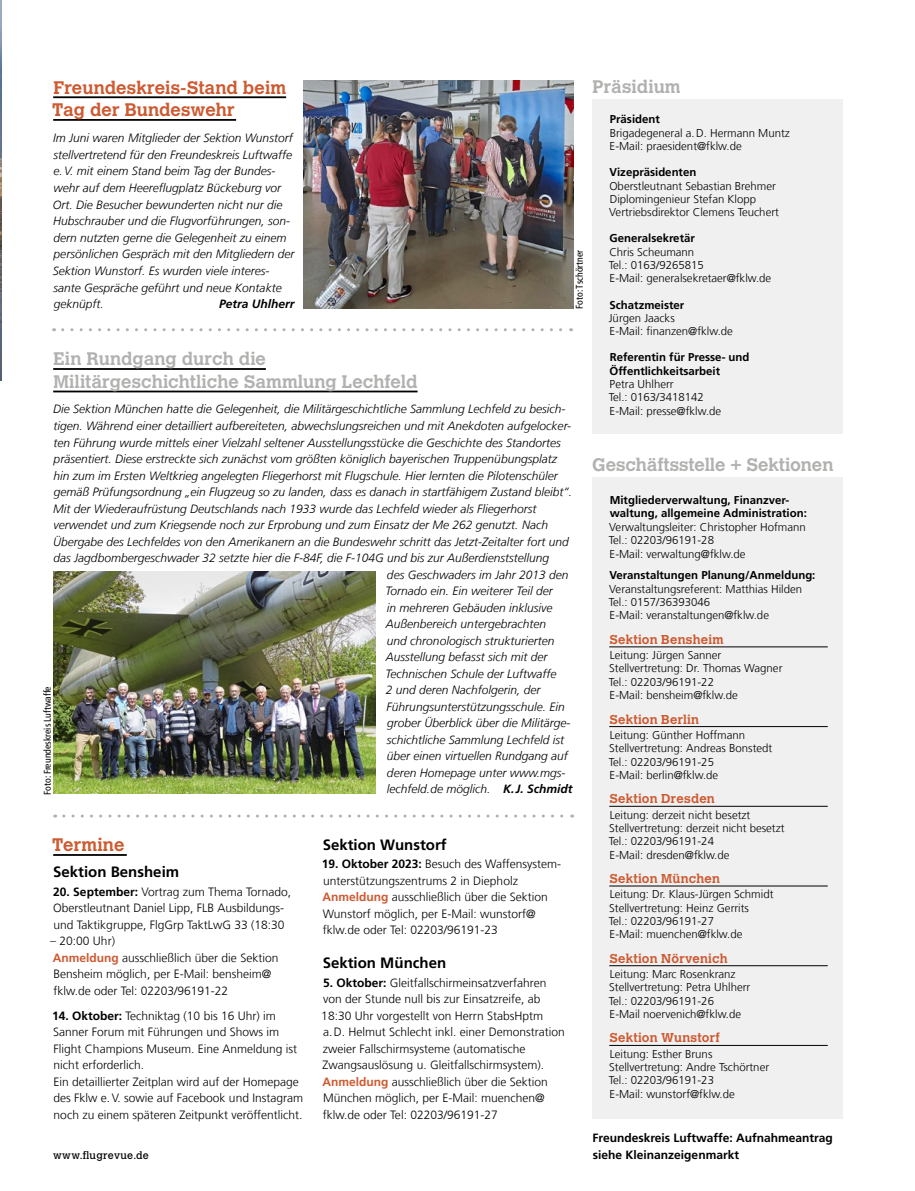
<style>
.page{position:relative;width:915px;height:1191px;background:#fff}
.page>*{position:absolute;margin:0;border:0;box-sizing:border-box;transform-origin:0 0}
.t1{font:700 18px/22.5px "Calvert MT Std";color:#b1b1b0}
.t2{font:700 18px/22.6px "Calvert MT Std";color:#cd5a31}
.t3{font:700 15px "Frutiger LT Com";color:#000}
.t4{font:700 12.75px "Calvert MT Std";letter-spacing:.015em;color:#cd5a31}
.t5{font:italic 300 12px/16.6px "Frutiger LT Com";color:#000}
.t6{font:300 12px/16.5px "Frutiger LT Com";color:#000}
.t7{font:700 12px/16.5px "Frutiger LT Com";color:#000}
.t8{font:italic 700 12px "Frutiger LT Com";color:#000}
.t9{font:300 11.4px/13.4px "Frutiger LT Com";color:#000}
.t10{font:700 11.4px/13.4px "Frutiger LT Com";color:#000}
.t11{font:10.5px "Calvert MT Std";letter-spacing:.02em;color:#000}
.t12{font:condensed 9.75px "Frutiger LT Com";color:#000}
.s1{font-weight:700}
.s2{font-weight:700;color:#cd5a31}
</style>
<div class="page">
<img style="left:0;top:0;width:1px;height:380px">
<img style="left:303px;top:81px;width:270px;height:227px">
<hr style="left:53px;top:96px;width:233px;height:2px;background:#000">
<hr style="left:53px;top:119px;width:183px;height:2px;background:#000">
<div style="left:592px;top:99px;width:250px;height:335px;background:#f0f0f0"></div>
<div style="left:592px;top:477px;width:250px;height:641px;background:#f0f0f0"></div>
<hr style="left:609px;top:646px;width:218px;height:1px;background:#000">
<hr style="left:609px;top:726px;width:218px;height:1px;background:#000">
<hr style="left:609px;top:806px;width:218px;height:1px;background:#000">
<hr style="left:609px;top:885px;width:218px;height:1px;background:#000">
<hr style="left:609px;top:965px;width:218px;height:1px;background:#000">
<hr style="left:609px;top:1045px;width:218px;height:1px;background:#000">
<hr style="left:53px;top:854px;width:74px;height:2px;background:#000">
<hr style="left:53px;top:368px;width:213px;height:2px;background:#000">
<hr style="left:53px;top:390px;width:364px;height:2px;background:#000">
<img style="left:53px;top:571px;width:323px;height:222px">
<svg style="left:63px;top:328px;width:508px;height:3px"></svg>
<svg style="left:64px;top:814px;width:508px;height:3px"></svg>
<h1 class="t2" style="left:52px;top:76px;width:235px">Freundeskreis-Stand beim<br>Tag der Bundeswehr</h1>
<p class="t5" style="left:53px;top:130px;width:243px">Im Juni waren Mitglieder der Sektion Wunstorf stellvertretend für den Freundeskreis Luftwaffe e.V. mit einem Stand beim Tag der Bundes&shy;wehr auf dem Heereflugplatz Bückeburg vor Ort. Die Besucher bewunderten nicht nur die Hubschrauber und die Flugvorführungen, son&shy;dern nutzten gerne die Gelegenheit zu einem persönlichen Gespräch mit den Mitgliedern der Sektion Wunstorf. Es wurden viele interes&shy;sante Gespräche geführt und neue Kontakte geknüpft.</p>
<p class="t8" style="left:219px;top:297px;width:77px">Petra Uhlherr</p>
<p class="t12" style="left:573px;top:308px;width:60px;rotate:-90deg">Foto: Tschörtner</p>
<h1 class="t1" style="left:53px;top:347px;width:365px">Ein Rundgang durch die<br>Militärgeschichtliche Sammlung Lechfeld</h1>
<p class="t5" style="left:53px;top:401px;width:514px">Die Sektion München hatte die Gelegenheit, die Militärgeschichtliche Sammlung Lechfeld zu besich-</p>
<p class="t5" style="left:53px;top:417px;width:519px">tigen. Während einer detailliert aufbereiteten, abwechslungsreichen und mit Anekdoten aufgelocker-</p>
<p class="t5" style="left:53px;top:434px;width:509px">ten Führung wurde mittels einer Vielzahl seltener Ausstellungsstücke die Geschichte des Standortes</p>
<p class="t5" style="left:54px;top:450px;width:504px">präsentiert. Diese erstreckte sich zunächst vom größten königlich bayerischen Truppenübungsplatz</p>
<p class="t5" style="left:54px;top:467px;width:505px">hin zum im Ersten Weltkrieg angelegten Fliegerhorst mit Flugschule. Hier lernten die Pilotenschüler</p>
<p class="t5" style="left:54px;top:483px;width:520px">gemäß Prüfungsordnung „ein Flugzeug so zu landen, dass es danach in startfähigem Zustand bleibt“.</p>
<p class="t5" style="left:53px;top:500px;width:484px">Mit der Wiederaufrüstung Deutschlands nach 1933 wurde das Lechfeld wieder als Fliegerhorst</p>
<p class="t5" style="left:53px;top:516px;width:496px">verwendet und zum Kriegsende noch zur Erprobung und zum Einsatz der Me 262 genutzt. Nach</p>
<p class="t5" style="left:53px;top:533px;width:517px">Übergabe des Lechfeldes von den Amerikanern an die Bundeswehr schritt das Jetzt-Zeitalter fort und</p>
<p class="t5" style="left:54px;top:549px;width:497px">das Jagdbombergeschwader 32 setzte hier die F-84F, die F-104G und bis zur Außerdienststellung</p>
<p class="t5" style="left:387px;top:566px;width:183px">des Geschwaders im Jahr 2013 den</p>
<p class="t5" style="left:385px;top:582px;width:169px">Tornado ein. Ein weiterer Teil der</p>
<p class="t5" style="left:387px;top:599px;width:167px">in mehreren Gebäuden inklusive</p>
<p class="t5" style="left:386px;top:615px;width:162px">Außenbereich untergebrachten</p>
<p class="t5" style="left:387px;top:632px;width:169px">und chronologisch strukturierten</p>
<p class="t5" style="left:386px;top:648px;width:163px">Ausstellung befasst sich mit der</p>
<p class="t5" style="left:385px;top:665px;width:172px">Technischen Schule der Luftwaffe</p>
<p class="t5" style="left:385px;top:681px;width:156px">2 und deren Nachfolgerin, der</p>
<p class="t5" style="left:386px;top:698px;width:180px">Führungsunterstützungsschule. Ein</p>
<p class="t5" style="left:387px;top:714px;width:185px">grober Überblick über die Militärge-</p>
<p class="t5" style="left:386px;top:731px;width:179px">schichtliche Sammlung Lechfeld ist</p>
<p class="t5" style="left:387px;top:747px;width:182px">über einen virtuellen Rundgang auf</p>
<p class="t5" style="left:387px;top:764px;width:179px">deren Homepage unter www.mgs-</p>
<p class="t5" style="left:387px;top:780px;width:187px">lechfeld.de möglich. <span class="s1">K.J. Schmidt</span></p>
<p class="t12" style="left:42px;top:794px;width:110px;rotate:-90deg">Foto: Freundeskreis Luftwaffe</p>
<h1 class="t2" style="left:52px;top:833px;width:74px">Termine</h1>
<p class="t3" style="left:53px;top:863px;width:127px">Sektion Bensheim</p>
<p class="t6" style="left:53px;top:883px;width:239px"><span class="s1">20. September:</span> Vortrag zum Thema Tornado,<br>Oberstleutnant Daniel Lipp, FLB Ausbildungs&shy;und Taktikgruppe, FlgGrp TaktLwG 33 (18:30</p>
<p class="t6" style="left:50px;top:932px;width:229px">– 20:00 Uhr)<br><span class="s2">Anmeldung</span> ausschließlich über die Sektion<br>Bensheim möglich, per E-Mail: bensheim@ fklw.de oder Tel: 02203/96191-22</p>
<p class="t6" style="left:52px;top:1007px;width:252px"><span class="s1">14. Oktober:</span> Techniktag (10 bis 16 Uhr) im Sanner Forum mit Führungen und Shows im Flight Champions Museum. Eine Anmeldung ist nicht erforderlich.<br>Ein detaillierter Zeitplan wird auf der Homepage des Fklw e.V. sowie auf Facebook und Instagram noch zu einem späteren Zeitpunkt veröffentlicht.</p>
<p class="t11" style="left:53px;top:1149px;width:97px">www.flugrevue.de</p>
<p class="t3" style="left:322px;top:835px;width:125px">Sektion Wunstorf</p>
<p class="t6" style="left:321px;top:856px;width:240px"><span class="s1">19. Oktober 2023:</span> Besuch des Waffensystem&shy;unterstützungszentrums 2 in Diepholz <span class="s2">Anmeldung</span> ausschließlich über die Sektion Wunstorf möglich, per E-Mail: wunstorf@ fklw.de oder Tel: 02203/96191-23</p>
<p class="t3" style="left:322px;top:954px;width:125px">Sektion München</p>
<p class="t6" style="left:321px;top:974px;width:245px"><span class="s1">5. Oktober:</span> Gleitfallschirmeinsatzverfahren von der Stunde null bis zur Einsatzreife, ab 18:30 Uhr vorgestellt von Herrn StabsHptm a.D. Helmut Schlecht inkl. einer Demonstration zweier Fallschirmsysteme (automatische Zwangsauslösung u. Gleitfallschirmsystem).<br><span class="s2">Anmeldung</span> ausschließlich über die Sektion München möglich, per E-Mail: muenchen@ fklw.de oder Tel: 02203/96191-27</p>
<h1 class="t1" style="left:592px;top:75px;width:90px">Präsidium</h1>
<p class="t10" style="left:609px;top:113px;width:52px">Präsident</p>
<p class="t9" style="left:609px;top:126px;width:182px">Brigadegeneral a.D. Hermann Muntz<br>E-Mail: praesident@fklw.de</p>
<p class="t10" style="left:609px;top:166px;width:88px">Vizepräsidenten</p>
<p class="t9" style="left:609px;top:179px;width:171px">Oberstleutnant Sebastian Brehmer<br>Diplomingenieur Stefan Klopp<br>Vertriebsdirektor Clemens Teuchert</p>
<p class="t10" style="left:609px;top:232px;width:87px">Generalsekretär</p>
<p class="t9" style="left:608px;top:245px;width:164px">Chris Scheumann<br>Tel.: 0163/9265815<br>E-Mail: generalsekretaer@fklw.de</p>
<p class="t10" style="left:609px;top:298px;width:76px">Schatzmeister</p>
<p class="t9" style="left:608px;top:311px;width:125px">Jürgen Jaacks<br>E-Mail: finanzen@fklw.de</p>
<p class="t10" style="left:609px;top:351px;width:141px">Referentin für Presse- und<br>Öffentlichkeitsarbeit</p>
<p class="t9" style="left:608px;top:377px;width:114px">Petra Uhlherr<br>Tel.: 0163/3418142<br>E-Mail: presse@fklw.de</p>
<h1 class="t1" style="left:592px;top:453px;width:243px">Geschäftsstelle + Sektionen</h1>
<p class="t10" style="left:609px;top:493px;width:199px">Mitgliederverwaltung, Finanzver&shy;waltung, allgemeine Administration:</p>
<p class="t9" style="left:608px;top:520px;width:198px">Verwaltungsleiter: Christopher Hofmann<br>Tel.: 02203/96191-28<br>E-Mail: verwaltung@fklw.de</p>
<p class="t10" style="left:609px;top:569px;width:207px">Veranstaltungen Planung/Anmeldung:</p>
<p class="t9" style="left:608px;top:582px;width:195px">Veranstaltungsreferent: Matthias Hilden<br>Tel.: 0157/36393046<br>E-Mail: veranstaltungen@fklw.de</p>
<p class="t4" style="left:609px;top:631px;width:115px">Sektion Bensheim</p>
<p class="t9" style="left:608px;top:648px;width:175px">Leitung: Jürgen Sanner<br>Stellvertretung: Dr. Thomas Wagner<br>Tel.: 02203/96191-22<br>E-Mail: bensheim@fklw.de</p>
<p class="t4" style="left:609px;top:711px;width:90px">Sektion Berlin</p>
<p class="t9" style="left:608px;top:728px;width:165px">Leitung: Günther Hoffmann<br>Stellvertretung: Andreas Bonstedt<br>Tel.: 02203/96191-25<br>E-Mail: berlin@fklw.de</p>
<p class="t4" style="left:609px;top:790px;width:106px">Sektion Dresden</p>
<p class="t9" style="left:608px;top:808px;width:177px">Leitung: derzeit nicht besetzt<br>Stellvertretung: derzeit nicht besetzt<br>Tel.: 02203/96191-24<br>E-Mail: dresden@fklw.de</p>
<p class="t4" style="left:609px;top:870px;width:111px">Sektion München</p>
<p class="t9" style="left:608px;top:887px;width:166px">Leitung: Dr. Klaus-Jürgen Schmidt<br>Stellvertretung: Heinz Gerrits<br>Tel.: 02203/96191-27<br>E-Mail: muenchen@fklw.de</p>
<p class="t4" style="left:609px;top:950px;width:119px">Sektion Nörvenich</p>
<p class="t9" style="left:608px;top:967px;width:143px">Leitung: Marc Rosenkranz<br>Stellvertretung: Petra Uhlherr<br>Tel.: 02203/96191-26<br>E-Mail noervenich@fklw.de</p>
<p class="t4" style="left:609px;top:1030px;width:111px">Sektion Wunstorf</p>
<p class="t9" style="left:608px;top:1047px;width:162px">Leitung: Esther Bruns<br>Stellvertretung: Andre Tschörtner<br>Tel.: 02203/96191-23<br>E-Mail: wunstorf@fklw.de</p>
<p class="t7" style="left:592px;top:1129px;width:242px">Freundeskreis Luftwaffe: Aufnahmeantrag siehe Kleinanzeigenmarkt</p>
</div>
